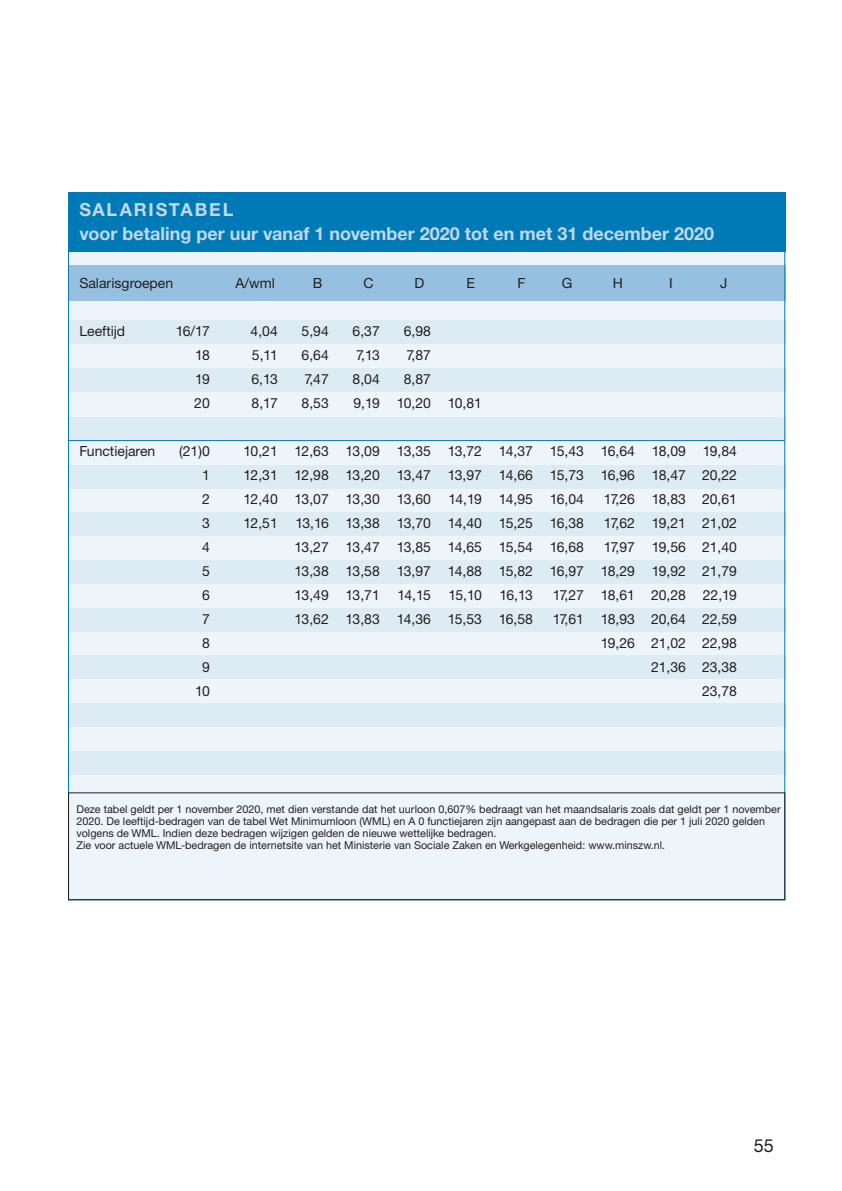
<style>
.page{position:relative;width:842px;height:1191px;background:#fff}
.page>*{position:absolute;margin:0;border:0;box-sizing:border-box;transform-origin:0 0}
.t1{font:700 18px/24px "Helvetica Neue CE";color:#c1d9ec}
.t2{font:18px "Helvetica Neue CE";color:#231f20}
.t3{font:14px "Helvetica Neue CE";color:#231f20}
.t4{font:14px "Helvetica Neue CE";letter-spacing:-.03em;color:#231f20}
.t5{font:14px "Helvetica Neue CE";letter-spacing:-.055em;color:#231f20}
.t6{font:10.8px/12px "Helvetica Neue CE";color:#231f20}
</style>
<div class="page">
<div style="left:68px;top:192px;width:717px;height:708px;background:#eef5fa"></div>
<div style="left:68px;top:320px;width:717px;height:24px;background:#ddebf5"></div>
<div style="left:68px;top:368px;width:717px;height:24px;background:#ddebf5"></div>
<div style="left:68px;top:416px;width:717px;height:24px;background:#ddebf5"></div>
<div style="left:68px;top:464px;width:717px;height:24px;background:#ddebf5"></div>
<div style="left:68px;top:512px;width:717px;height:24px;background:#ddebf5"></div>
<div style="left:68px;top:560px;width:717px;height:24px;background:#ddebf5"></div>
<div style="left:68px;top:607px;width:717px;height:24px;background:#ddebf5"></div>
<div style="left:68px;top:655px;width:717px;height:24px;background:#ddebf5"></div>
<div style="left:68px;top:703px;width:717px;height:24px;background:#ddebf5"></div>
<div style="left:68px;top:751px;width:717px;height:23px;background:#ddebf5"></div>
<div style="left:68px;top:265px;width:717px;height:36px;background:#96c0e0"></div>
<div style="left:68px;top:192px;width:717px;height:60px;background:#007ab6"></div>
<hr style="left:68px;top:440px;width:716px;height:1px;background:#007ab6">
<div style="left:68px;top:792px;width:717px;height:108px;border:1px solid #231f20"></div>
<h1 class="t1" style="left:79px;top:199px;width:636px">SALARISTABEL<br>voor betaling per uur vanaf 1 november 2020 tot en met 31 december 2020</h1>
<p class="t3" style="left:79px;top:278px;width:95px">Salarisgroepen</p>
<p class="t3" style="left:235px;top:278px;width:41px">A/wml</p>
<p class="t3" style="left:313px;top:278px;width:11px">B</p>
<p class="t3" style="left:363px;top:278px;width:12px">C</p>
<p class="t3" style="left:415px;top:278px;width:11px">D</p>
<p class="t3" style="left:466px;top:278px;width:10px">E</p>
<p class="t3" style="left:518px;top:278px;width:10px">F</p>
<p class="t3" style="left:562px;top:278px;width:12px">G</p>
<p class="t3" style="left:613px;top:278px;width:12px">H</p>
<p class="t3" style="left:669px;top:278px;width:5px">I</p>
<p class="t3" style="left:720px;top:278px;width:9px">J</p>
<p class="t3" style="left:79px;top:326px;width:47px">Leeftijd</p>
<p class="t3" style="left:176px;top:326px;width:35px">16/17</p>
<p class="t3" style="left:251px;top:326px;width:29px">4,04</p>
<p class="t3" style="left:302px;top:326px;width:29px">5,94</p>
<p class="t3" style="left:353px;top:326px;width:29px">6,37</p>
<p class="t3" style="left:404px;top:326px;width:29px">6,98</p>
<p class="t3" style="left:195px;top:350px;width:16px">18</p>
<p class="t3" style="left:252px;top:350px;width:27px">5,11</p>
<p class="t3" style="left:302px;top:350px;width:29px">6,64</p>
<p class="t3" style="left:356px;top:350px;width:25px">7,13</p>
<p class="t3" style="left:406px;top:350px;width:26px">7,87</p>
<p class="t3" style="left:195px;top:374px;width:16px">19</p>
<p class="t3" style="left:251px;top:374px;width:28px">6,13</p>
<p class="t3" style="left:304px;top:374px;width:26px">7,47</p>
<p class="t3" style="left:353px;top:374px;width:29px">8,04</p>
<p class="t3" style="left:404px;top:374px;width:29px">8,87</p>
<p class="t3" style="left:194px;top:398px;width:17px">20</p>
<p class="t3" style="left:252px;top:398px;width:28px">8,17</p>
<p class="t3" style="left:302px;top:398px;width:29px">8,53</p>
<p class="t3" style="left:353px;top:398px;width:130px">9,19 10,20 10,81</p>
<p class="t3" style="left:79px;top:446px;width:77px">Functiejaren</p>
<p class="t3" style="left:179px;top:446px;width:32px">(21)0</p>
<p class="t4" style="left:244px;top:446px;width:495px">10,21 12,63 13,09 13,35 13,72 14,37 15,43 16,64 18,09 19,84</p>
<p class="t3" style="left:202px;top:470px;width:9px">1</p>
<p class="t3" style="left:244px;top:470px;width:495px">12,31 12,98 13,20 13,47 13,97 14,66 15,73 16,96 18,47 20,22</p>
<p class="t3" style="left:202px;top:494px;width:9px">2</p>
<p class="t4" style="left:244px;top:494px;width:189px">12,40 13,07 13,30 13,60</p>
<p class="t5" style="left:448px;top:494px;width:137px">14,19 14,95 16,04</p>
<p class="t3" style="left:604px;top:494px;width:135px">17,26 18,83 20,61</p>
<p class="t3" style="left:202px;top:518px;width:9px">3</p>
<p class="t3" style="left:244px;top:518px;width:36px">12,51</p>
<p class="t5" style="left:295px;top:518px;width:290px">13,16 13,38 13,70 14,40 15,25 16,38</p>
<p class="t3" style="left:604px;top:518px;width:135px">17,62 19,21 21,02</p>
<p class="t3" style="left:202px;top:542px;width:9px">4</p>
<p class="t4" style="left:295px;top:542px;width:291px">13,27 13,47 13,85 14,65 15,54 16,68</p>
<p class="t3" style="left:604px;top:542px;width:135px">17,97 19,56 21,40</p>
<p class="t3" style="left:202px;top:566px;width:9px">5</p>
<p class="t3" style="left:295px;top:566px;width:444px">13,38 13,58 13,97 14,88 15,82 16,97 18,29 19,92 21,79</p>
<p class="t3" style="left:202px;top:590px;width:9px">6</p>
<p class="t3" style="left:295px;top:590px;width:87px">13,49 13,71</p>
<p class="t3" style="left:397px;top:590px;width:35px">14,15</p>
<p class="t3" style="left:448px;top:590px;width:35px">15,10</p>
<p class="t3" style="left:499px;top:590px;width:35px">16,13</p>
<p class="t3" style="left:553px;top:590px;width:186px">17,27 18,61 20,28 22,19</p>
<p class="t3" style="left:202px;top:614px;width:9px">7</p>
<p class="t4" style="left:295px;top:614px;width:240px">13,62 13,83 14,36 15,53 16,58</p>
<p class="t3" style="left:553px;top:614px;width:186px">17,61 18,93 20,64 22,59</p>
<p class="t3" style="left:202px;top:638px;width:9px">8</p>
<p class="t3" style="left:601px;top:638px;width:138px">19,26 21,02 22,98</p>
<p class="t3" style="left:202px;top:662px;width:9px">9</p>
<p class="t3" style="left:651px;top:662px;width:88px">21,36 23,38</p>
<p class="t3" style="left:195px;top:686px;width:16px">10</p>
<p class="t3" style="left:702px;top:686px;width:37px">23,78</p>
<p class="t6" style="left:77px;top:804px;width:705px">Deze tabel geldt per 1 november 2020, met dien verstande dat het uurloon 0,607% bedraagt van het maandsalaris zoals dat geldt per 1 november 2020. De leeftijd-bedragen van de tabel Wet Minimumloon (WML) en A 0 functiejaren zijn aangepast aan de bedragen die per 1 juli 2020 gelden volgens de WML. Indien deze bedragen wijzigen gelden de nieuwe wettelijke bedragen.<br>Zie voor actuele WML-bedragen de internetsite van het Ministerie van Sociale Zaken en Werkgelegenheid: www.minszw.nl.</p>
<h1 class="t2" style="left:754px;top:1139px;width:22px">55</h1>
</div>
